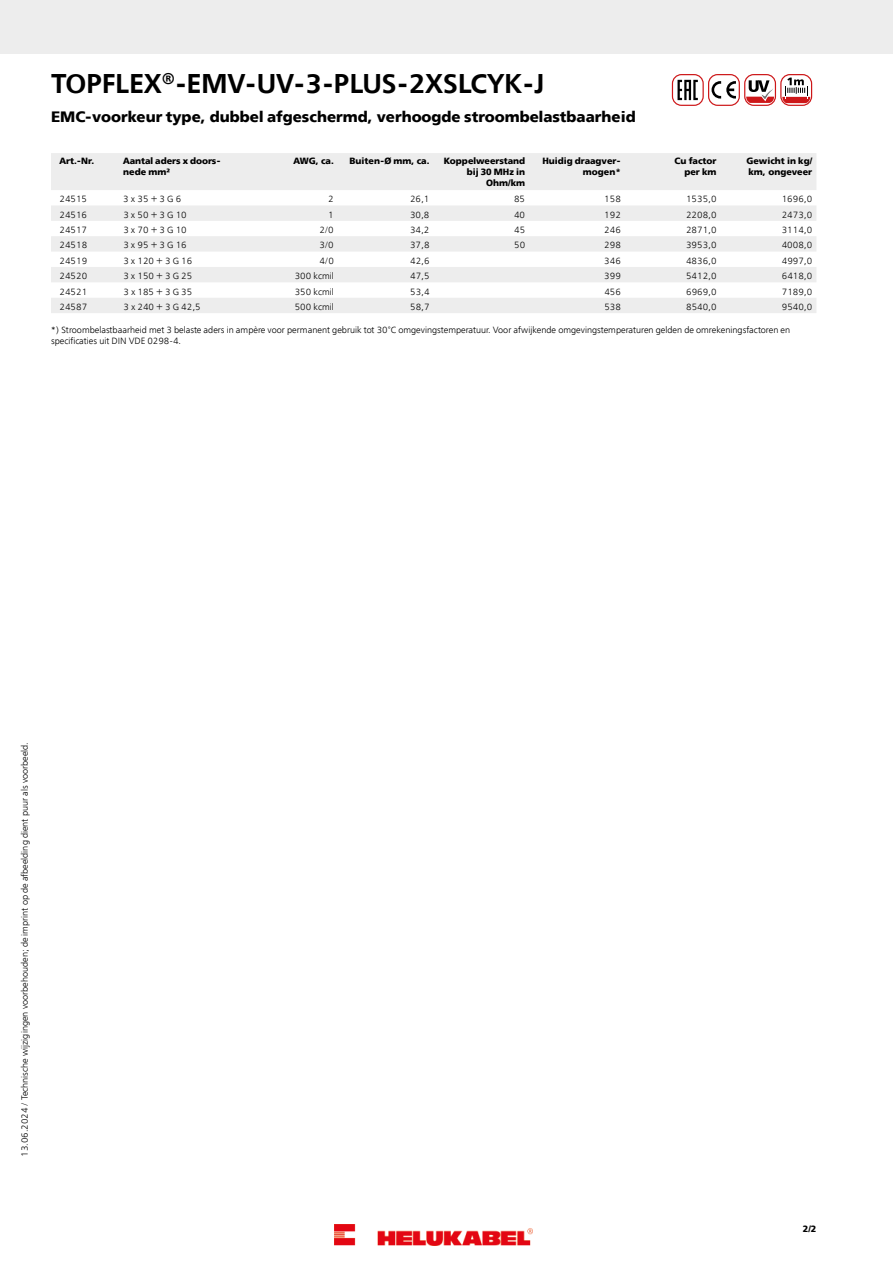
<style>
.page{position:relative;width:893px;height:1263px;background:#fff}
.page>*{position:absolute;margin:0;border:0;box-sizing:border-box;transform-origin:0 0}
.t1{font:600 27px "Free Set";color:#000}
.t2{font:700 15px "Free Set";color:#000}
.t3{font:300 9px/10.8px "Free Set";color:#000}
.t4{font:700 9px/10.8px "Free Set";color:#000;text-align:right}
.t5{font:300 9px "Free Set";letter-spacing:.235em;color:#000}
</style>
<div class="page">
<svg style="left:51px;top:153px;width:765px;height:160px;fill:#ededed"></svg>
<div style="left:0;top:0;width:893px;height:53px;background:#ededed"></div>
<div style="left:672px;top:74px;width:32px;height:32px;border:1px solid #cd1719;border-radius:9px"></div>
<svg style="left:677px;top:80px;width:21px;height:20px"></svg>
<div style="left:708px;top:74px;width:32px;height:32px;border:1px solid #cd1719;border-radius:9px"></div>
<svg style="left:712px;top:81px;width:24px;height:18px"></svg>
<div style="left:744px;top:74px;width:32px;height:32px;border:1px solid #cd1719;border-radius:9px"></div>
<svg style="left:746px;top:80px;width:29px;height:23px"></svg>
<div style="left:780px;top:74px;width:32px;height:32px;border:1px solid #cd1719;border-radius:9px"></div>
<svg style="left:782px;top:78px;width:28px;height:25px"></svg>
<img style="left:335px;top:1225px;width:198px;height:21px">
<h1 class="t1" style="left:51px;top:66px;width:495px">TOPFLEX<sup>®</sup>-EMV-UV-3-PLUS-2XSLCYK-J</h1>
<h2 class="t2" style="left:51px;top:107px;width:586px">EMC-voorkeur type, dubbel afgeschermd, verhoogde stroombelastbaarheid</h2>
<p class="t4" style="left:60px;top:156px;width:36px">Art.-Nr.</p>
<p class="t4" style="left:123px;top:156px;width:99px;text-align:left">Aantal aders x doors&shy;nede mm²</p>
<p class="t4" style="left:294px;top:156px;width:42px">AWG, ca.</p>
<p class="t4" style="left:349px;top:156px;width:81px">Buiten-Ø mm, ca.</p>
<p class="t4" style="left:444px;top:156px;width:83px">Koppelweerstand bij 30 MHz in<br>Ohm/km</p>
<p class="t4" style="left:542px;top:156px;width:80px">Huidig draagver&shy;mogen*</p>
<p class="t4" style="left:675px;top:156px;width:43px">Cu factor per km</p>
<p class="t4" style="left:747px;top:156px;width:67px;text-align:left">Gewicht in kg/ km, ongeveer</p>
<p class="t3" style="left:60px;top:194px;width:29px">24515</p>
<p class="t3" style="left:123px;top:194px;width:59px">3x35+3G6</p>
<p class="t3" style="left:328px;top:194px;width:7px">2</p>
<p class="t3" style="left:410px;top:194px;width:21px">26,1</p>
<p class="t3" style="left:514px;top:194px;width:13px">85</p>
<p class="t3" style="left:604px;top:194px;width:18px">158</p>
<p class="t3" style="left:686px;top:194px;width:32px">1535,0</p>
<p class="t3" style="left:782px;top:194px;width:32px">1696,0</p>
<p class="t3" style="left:60px;top:209px;width:29px">24516</p>
<p class="t5" style="left:123px;top:209px;width:65px">3x50+3G10</p>
<p class="t3" style="left:328px;top:209px;width:7px">1</p>
<p class="t3" style="left:410px;top:209px;width:21px">30,8</p>
<p class="t3" style="left:514px;top:209px;width:13px">40</p>
<p class="t3" style="left:604px;top:209px;width:18px">192</p>
<p class="t3" style="left:686px;top:209px;width:32px">2208,0</p>
<p class="t3" style="left:782px;top:209px;width:32px">2473,0</p>
<p class="t3" style="left:60px;top:224px;width:29px">24517</p>
<p class="t5" style="left:123px;top:224px;width:65px">3x70+3G10</p>
<p class="t3" style="left:319px;top:224px;width:16px">2/0</p>
<p class="t3" style="left:410px;top:224px;width:21px">34,2</p>
<p class="t3" style="left:514px;top:224px;width:13px">45</p>
<p class="t3" style="left:604px;top:224px;width:18px">246</p>
<p class="t3" style="left:686px;top:224px;width:32px">2871,0</p>
<p class="t3" style="left:782px;top:224px;width:32px">3114,0</p>
<p class="t3" style="left:60px;top:240px;width:29px">24518</p>
<p class="t5" style="left:123px;top:240px;width:65px">3x95+3G16</p>
<p class="t3" style="left:319px;top:240px;width:16px">3/0</p>
<p class="t3" style="left:410px;top:240px;width:21px">37,8</p>
<p class="t3" style="left:514px;top:240px;width:13px">50</p>
<p class="t3" style="left:604px;top:240px;width:18px">298</p>
<p class="t3" style="left:686px;top:240px;width:32px">3953,0</p>
<p class="t3" style="left:782px;top:240px;width:32px">4008,0</p>
<p class="t3" style="left:60px;top:255px;width:29px">24519</p>
<p class="t5" style="left:123px;top:255px;width:70px">3x120+3G16</p>
<p class="t3" style="left:319px;top:255px;width:16px">4/0</p>
<p class="t3" style="left:410px;top:255px;width:21px">42,6</p>
<p class="t3" style="left:604px;top:255px;width:18px">346</p>
<p class="t3" style="left:686px;top:255px;width:32px">4836,0</p>
<p class="t3" style="left:782px;top:255px;width:32px">4997,0</p>
<p class="t3" style="left:60px;top:271px;width:29px">24520</p>
<p class="t5" style="left:123px;top:271px;width:70px">3x150+3G25</p>
<p class="t3" style="left:295px;top:271px;width:41px">300 kcmil</p>
<p class="t3" style="left:410px;top:271px;width:21px">47,5</p>
<p class="t3" style="left:604px;top:271px;width:18px">399</p>
<p class="t3" style="left:686px;top:271px;width:32px">5412,0</p>
<p class="t3" style="left:782px;top:271px;width:32px">6418,0</p>
<p class="t3" style="left:60px;top:286px;width:29px">24521</p>
<p class="t5" style="left:123px;top:286px;width:70px">3x185+3G35</p>
<p class="t3" style="left:295px;top:286px;width:41px">350 kcmil</p>
<p class="t3" style="left:410px;top:286px;width:21px">53,4</p>
<p class="t3" style="left:604px;top:286px;width:18px">456</p>
<p class="t3" style="left:686px;top:286px;width:32px">6969,0</p>
<p class="t3" style="left:782px;top:286px;width:32px">7189,0</p>
<p class="t3" style="left:60px;top:301px;width:29px">24587</p>
<p class="t5" style="left:123px;top:301px;width:79px">3x240+3G42,5</p>
<p class="t3" style="left:295px;top:301px;width:41px">500 kcmil</p>
<p class="t3" style="left:410px;top:301px;width:21px">58,7</p>
<p class="t3" style="left:604px;top:301px;width:18px">538</p>
<p class="t3" style="left:686px;top:301px;width:32px">8540,0</p>
<p class="t3" style="left:782px;top:301px;width:32px">9540,0</p>
<p class="t3" style="left:51px;top:324px;width:741px">*) Stroombelastbaarheid met 3 belaste aders in ampère voor permanent gebruik tot 30°C omgevingstemperatuur. Voor afwijkende omgevingstemperaturen gelden de omrekeningsfactoren en specificaties uit DIN VDE 0298-4.</p>
<p class="t3" style="left:19px;top:1157px;width:416px;rotate:-90deg">13.06.2024 / Technische wijzigingen voorbehouden; de imprint op de afbeelding dient puur als voorbeeld.</p>
<p class="t4" style="left:803px;top:1223px;width:15px">2/2</p>
</div>
